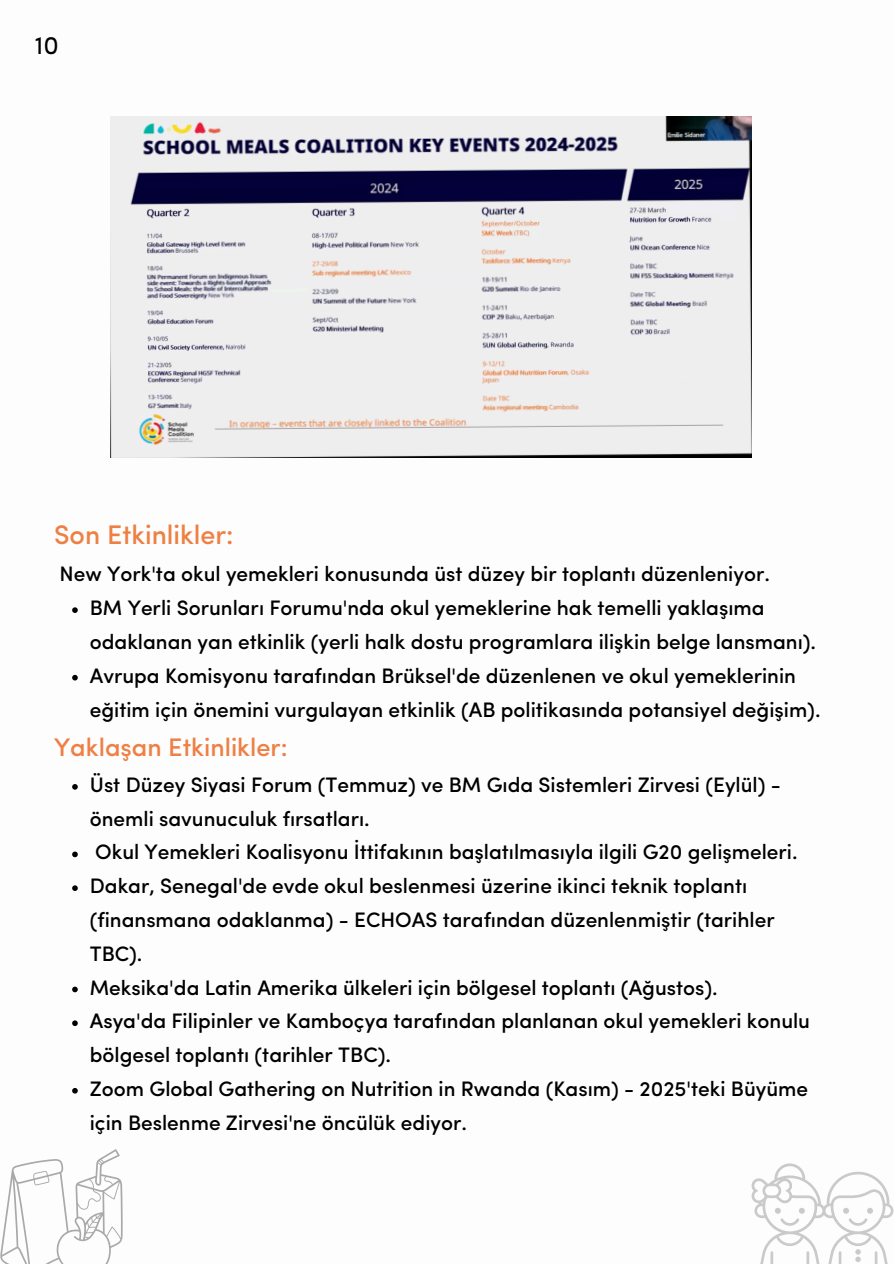
<style>
.page{position:relative;width:894px;height:1264px;background:#fff}
.page>*{position:absolute;margin:0;border:0;box-sizing:border-box;transform-origin:0 0}
.t1{font:500 27px "Sofia Pro";color:#ee8044}
.t2{font:500 25.5px "Sofia Pro";color:#ef7f44}
.t3{font:25.5px "Sofia Pro";color:#000}
.t4{font:500 21px/33.8px "Sofia Pro";color:#000}
</style>
<div class="page">
<svg style="left:751px;top:1163px;width:142px;height:100px"></svg>
<svg style="left:0;top:1149px;width:123px;height:114px"></svg>
<img style="left:110px;top:116px;width:641px;height:341px">
<svg style="left:72px;top:607px;width:6px;height:6px"></svg>
<svg style="left:72px;top:675px;width:6px;height:5px"></svg>
<svg style="left:72px;top:784px;width:6px;height:5px"></svg>
<svg style="left:72px;top:851px;width:6px;height:6px"></svg>
<svg style="left:72px;top:885px;width:6px;height:6px"></svg>
<svg style="left:72px;top:986px;width:6px;height:6px"></svg>
<svg style="left:72px;top:1020px;width:6px;height:6px"></svg>
<svg style="left:72px;top:1088px;width:6px;height:5px"></svg>
<p class="t3" style="left:35px;top:34px;width:25px">10</p>
<h2 class="t1" style="left:54px;top:524px;width:181px">Son Etkinlikler:</h2>
<h2 class="t4" style="left:59px;top:559px;width:711px">New York'ta okul yemekleri konusunda üst düzey bir toplantı düzenleniyor.</h2>
<p class="t4" style="left:90px;top:593px;width:727px">BM Yerli Sorunları Forumu'nda okul yemeklerine hak temelli yaklaşıma odaklanan yan etkinlik (yerli halk dostu programlara ilişkin belge lansmanı).</p>
<p class="t4" style="left:90px;top:660px;width:732px">Avrupa Komisyonu tarafından Brü ksel'de düzenlenen ve okul yemeklerinin eğitim için önemini vurgulayan etkinlik (AB politikasında potansiyel değişim).</p>
<h1 class="t2" style="left:54px;top:736px;width:235px">Yaklaşan Etkinlikler:</h1>
<p class="t4" style="left:90px;top:769px;width:692px">Üst Düzey Siyasi Forum (Temmuz) ve BM Gıda Sistemleri Zirvesi (Eylü l) - önemli savunuculuk fırsatları.</p>
<p class="t4" style="left:95px;top:837px;width:703px">Okul Yemekleri Koalisyonu İttifakının başlatılmasıyla ilgili G20 gelişmeleri.</p>
<p class="t4" style="left:90px;top:871px;width:686px">Dakar, Senegal'de evde okul beslenmesi üzerine ikinci teknik toplantı (finansmana odaklanma) - ECHOAS tarafından düzenlenmiştir (tarihler<br>TBC).</p>
<p class="t4" style="left:90px;top:972px;width:629px">Meksika'da Latin Amerika ülkeleri için bölgesel toplantı (Ağ ustos).</p>
<p class="t4" style="left:90px;top:1006px;width:721px">Asya'da Filipinler ve Kamboçya tarafından planlanan okul yemekleri konulu bölgesel toplantı (tarihler TBC).</p>
<p class="t4" style="left:90px;top:1073px;width:719px">Zoom Global Gathering on Nutrition in Rwanda (Kasım) - 2025'teki Büyüme için Beslenme Zirvesi'ne öncülük ediyor.</p>
</div>
